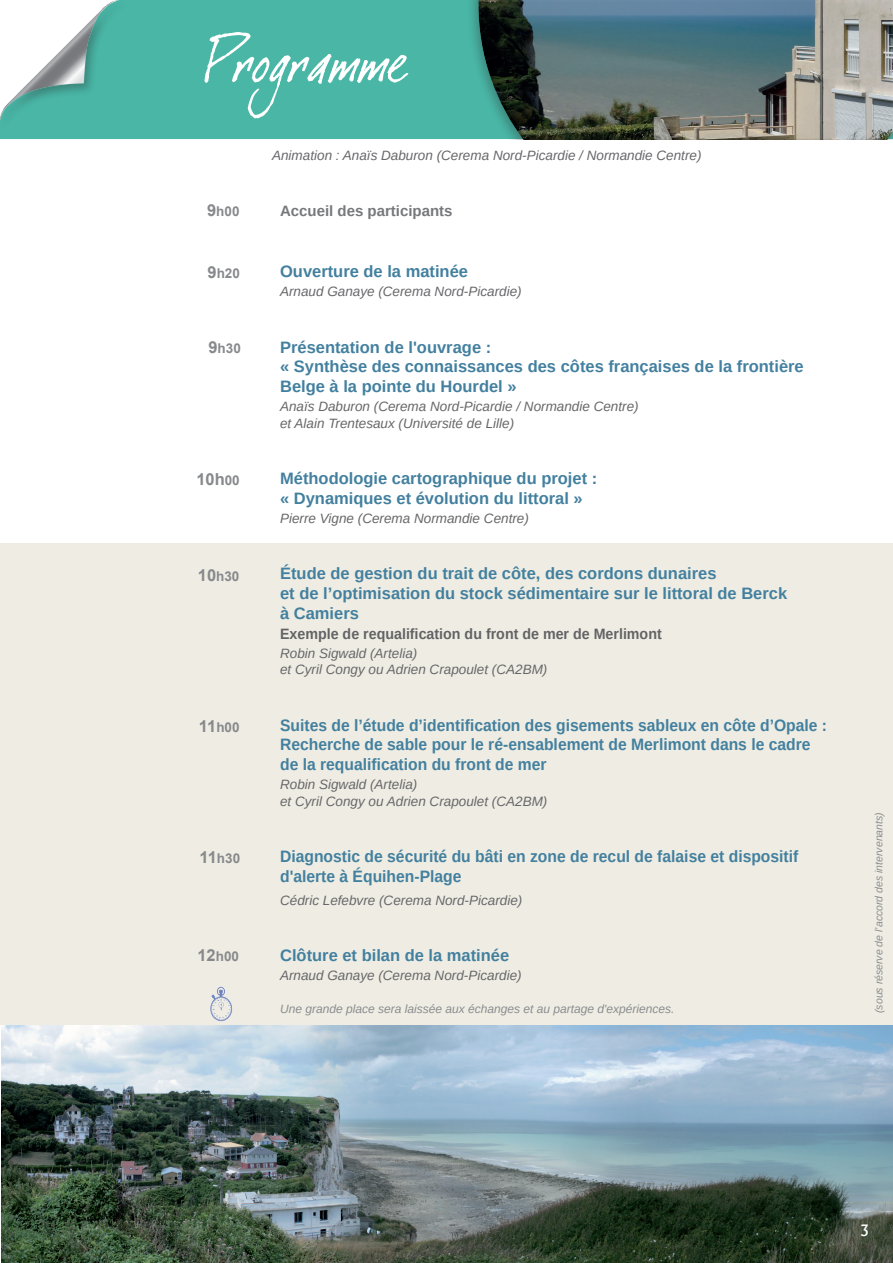
<style>
.page{position:relative;width:893px;height:1263px;background:#fff}
.page>*{position:absolute;margin:0;border:0;box-sizing:border-box;transform-origin:0 0}
.t1{font:700 16.5px/19.8px "Liberation Sans";color:#43809f}
.t2{font:700 16.5px/19.8px "Liberation Sans";color:#43809f;scale:.95 1}
.t3{font:700 16.5px "Arial";color:#87898c}
.t4{font:700 15px "Liberation Sans";color:#636366;scale:.95 1}
.t5{font:700 15px "Liberation Sans";color:#76787b}
.t6{font:500 15px "Albertus";color:#fff}
.t7{font:italic 13.5px/16.2px "Liberation Sans";color:#67676a}
.t8{font:700 13.5px "Arial";color:#87898c}
.t9{font:italic 12px "Liberation Sans";color:#8a8c8f}
.t10{font:italic 10.5px "Liberation Sans";color:#8a8c8f}
.s1{font-size:16.5px}
.s2{font-size:13.5px}
</style>
<div class="page">
<img style="left:1px;top:1024px;width:892px;height:239px">
<div style="left:0;top:543px;width:893px;height:481px;background:#efede3"></div>
<div style="left:0;top:0;width:467px;height:139px;background:#49b6a6"></div>
<div style="left:467px;top:0;width:426px;height:139px;background:#231f20;opacity:.3"></div>
<div style="left:477px;top:0;width:411px;height:139px;background:#231f20;opacity:.26"></div>
<svg style="left:204px;top:32px;width:204px;height:86px;background:#62c0b2"></svg>
<img style="left:0;top:0;width:139px;height:136px">
<img style="left:200px;top:986px;width:37px;height:40px">
<p class="t7" style="left:272px;top:147px;width:431px">Animation : Anaïs Daburon (Cerema Nord-Picardie / Normandie Centre)</p>
<p class="t8" style="left:207px;top:202px;width:34px"><span class="s1">9</span>h00</p>
<p class="t5" style="left:280px;top:200px;width:174px">Accueil des participants</p>
<p class="t8" style="left:207px;top:263px;width:34px"><span class="s1">9</span>h20</p>
<p class="t1" style="left:280px;top:262px;width:189px">Ouverture de la matinée</p>
<p class="t7" style="left:280px;top:283px;width:243px">Arnaud Ganaye (Cerema Nord-Picardie)</p>
<p class="t8" style="left:208px;top:339px;width:34px"><span class="s1">9</span>h30</p>
<p class="t1" style="left:280px;top:337px;width:525px">Présentation de l'ouvrage :<br>« Synthèse des connaissances des côtes françaises de la frontière<br>Belge à la pointe du Hourdel »</p>
<p class="t7" style="left:280px;top:398px;width:360px">Anaïs Daburon (Cerema Nord-Picardie / Normandie Centre) et Alain Trentesaux (Université de Lille)</p>
<p class="t3" style="left:196px;top:468px;width:45px">10h<span class="s2">00</span></p>
<p class="t8" style="left:198px;top:566px;width:43px"><span class="s1">10</span>h30</p>
<p class="t1" style="left:280px;top:469px;width:319px">Méthodologie cartographique du projet : « Dynamiques et évolution du littoral »</p>
<p class="t7" style="left:280px;top:510px;width:250px">Pierre Vigne (Cerema Normandie Centre)</p>
<p class="t1" style="left:280px;top:564px;width:509px">Étude de gestion du trait de côte, des cordons dunaires<br>et de l’optimisation du stock sédimentaire sur le littoral de Berck à Camiers</p>
<p class="t4" style="left:280px;top:623px;width:403px">Exemple de requalification du front de mer de Merlimont</p>
<p class="t7" style="left:280px;top:645px;width:269px">Robin Sigwald (Artelia)<br>et Cyril Congy ou Adrien Crapoulet (CA2BM)</p>
<p class="t8" style="left:199px;top:717px;width:42px"><span class="s1">11</span>h00</p>
<p class="t2" style="left:280px;top:715px;width:577px">Suites de l’étude d’identification des gisements sableux en côte d’Opale :<br>Recherche de sable pour le ré-ensablement de Merlimont dans le cadre de la requalification du front de mer</p>
<p class="t7" style="left:280px;top:776px;width:269px">Robin Sigwald (Artelia)<br>et Cyril Congy ou Adrien Crapoulet (CA2BM)</p>
<p class="t8" style="left:200px;top:849px;width:42px"><span class="s1">11</span>h30</p>
<p class="t8" style="left:197px;top:947px;width:43px"><span class="s1">12</span>h00</p>
<p class="t2" style="left:280px;top:847px;width:547px">Diagnostic de sécurité du bâti en zone de recul de falaise et dispositif d'alerte à Équihen-Plage</p>
<p class="t7" style="left:280px;top:892px;width:244px">Cédric Lefebvre (Cerema Nord-Picardie)</p>
<p class="t1" style="left:280px;top:946px;width:231px">Clôture et bilan de la matinée</p>
<p class="t7" style="left:280px;top:967px;width:243px">Arnaud Ganaye (Cerema Nord-Picardie)</p>
<p class="t9" style="left:280px;top:1001px;width:396px">Une grande place sera laissée aux échanges et au partage d'expériences.</p>
<p class="t10" style="left:872px;top:1013px;width:203px;rotate:-90deg">(sous réserve de l’accord des intervenants)</p>
<p class="t6" style="left:860px;top:1221px;width:11px">3</p>
</div>
